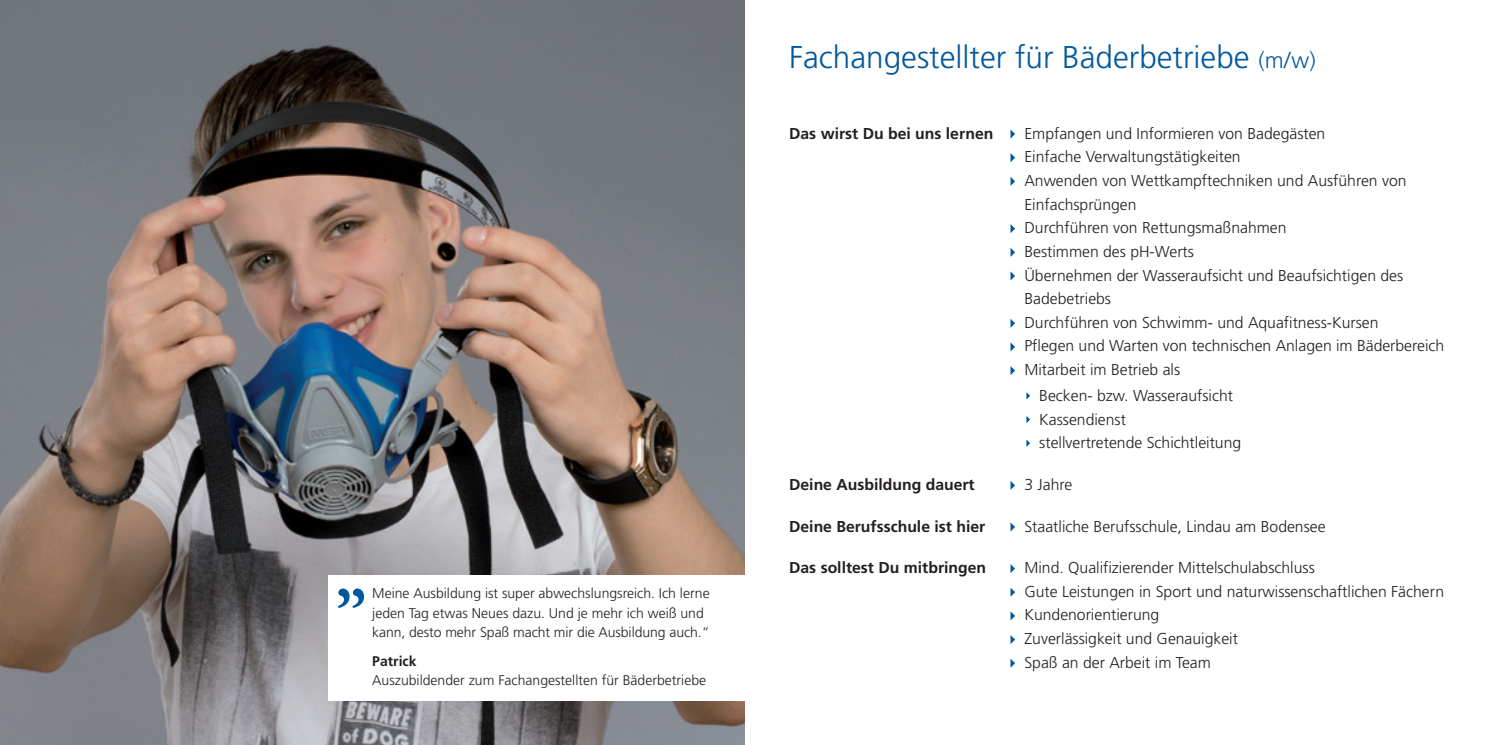
<style>
.page{position:relative;width:1489px;height:745px;background:#fff}
.page>*{position:absolute;margin:0;border:0;box-sizing:border-box;transform-origin:0 0}
.t1{font:300 31.5px "Frutiger";color:#01589c}
.t2{font:300 15.75px/23.6px "Frutiger";color:#231f20}
.t3{font:700 15.75px "Frutiger";color:#231f20}
.t4{font:300 14px/19.2px "Frutiger";color:#231f20}
.t5{font:700 14px "Frutiger";color:#231f20}
.s1{font-size:22.75px}
</style>
<div class="page">
<svg style="left:1010px;top:129px;width:5px;height:9px"></svg>
<svg style="left:1010px;top:153px;width:5px;height:9px"></svg>
<svg style="left:1010px;top:177px;width:5px;height:9px"></svg>
<svg style="left:1010px;top:224px;width:5px;height:9px"></svg>
<svg style="left:1010px;top:248px;width:5px;height:9px"></svg>
<svg style="left:1010px;top:271px;width:5px;height:9px"></svg>
<svg style="left:1010px;top:318px;width:5px;height:9px"></svg>
<svg style="left:1010px;top:342px;width:5px;height:9px"></svg>
<svg style="left:1010px;top:366px;width:5px;height:9px"></svg>
<svg style="left:1026px;top:392px;width:4px;height:7px"></svg>
<svg style="left:1026px;top:416px;width:4px;height:7px"></svg>
<svg style="left:1026px;top:439px;width:4px;height:7px"></svg>
<svg style="left:1010px;top:481px;width:5px;height:8px"></svg>
<svg style="left:1010px;top:522px;width:5px;height:9px"></svg>
<svg style="left:1010px;top:564px;width:5px;height:8px"></svg>
<svg style="left:1010px;top:587px;width:5px;height:9px"></svg>
<svg style="left:1010px;top:611px;width:5px;height:9px"></svg>
<svg style="left:1010px;top:635px;width:5px;height:8px"></svg>
<svg style="left:1010px;top:658px;width:5px;height:9px"></svg>
<img style="left:0;top:0;width:744px;height:744px">
<div style="left:327px;top:574px;width:417px;height:125px;background:#fff"></div>
<svg style="left:338px;top:588px;width:26px;height:19px"></svg>
<p class="t4" style="left:372px;top:583px;width:339px">Meine Ausbildung ist super abwechslungsreich. Ich lerne jeden Tag etwas Neues dazu. Und je mehr ich weiß und kann, desto mehr Spaß macht mir die Ausbildung auch.“</p>
<p class="t5" style="left:372px;top:652px;width:46px">Patrick</p>
<p class="t4" style="left:372px;top:670px;width:335px">Auszubildender zum Fachangestellten für Bäderbetriebe</p>
<h1 class="t1" style="left:789px;top:40px;width:528px">Fachangestellter für Bäderbetriebe <span class="s1">(m/w)</span></h1>
<p class="t3" style="left:789px;top:124px;width:206px">Das wirst Du bei uns lernen</p>
<p class="t2" style="left:1024px;top:121px;width:421px">Empfangen und Informieren von Badegästen<br>Einfache Verwaltungstätigkeiten<br>Anwenden von Wettkampftechniken und Ausführen von Einfachsprüngen<br>Durchführen von Rettungsmaßnahmen<br>Bestimmen des pH-Werts<br>Übernehmen der Wasseraufsicht und Beaufsichtigen des Badebetriebs<br>Durchführen von Schwimm- und Aquafitness-Kursen<br>Pflegen und Warten von technischen Anlagen im Bäderbereich Mitarbeit im Betrieb als</p>
<p class="t2" style="left:1039px;top:383px;width:203px">Becken- bzw. Wasseraufsicht<br>Kassendienst<br>stellvertretende Schichtleitung</p>
<p class="t3" style="left:789px;top:475px;width:187px">Deine Ausbildung dauert</p>
<p class="t2" style="left:1024px;top:472px;width:49px">3 Jahre</p>
<p class="t3" style="left:789px;top:516px;width:198px">Deine Berufsschule ist hier</p>
<p class="t2" style="left:1024px;top:514px;width:303px">Staatliche Berufsschule, Lindau am Bodensee</p>
<p class="t3" style="left:789px;top:558px;width:198px">Das solltest Du mitbringen</p>
<p class="t2" style="left:1024px;top:555px;width:421px">Mind. Qualifizierender Mittelschulabschluss<br>Gute Leistungen in Sport und naturwissenschaftlichen Fächern Kundenorientierung<br>Zuverlässigkeit und Genauigkeit<br>Spaß an der Arbeit im Team</p>
</div>
